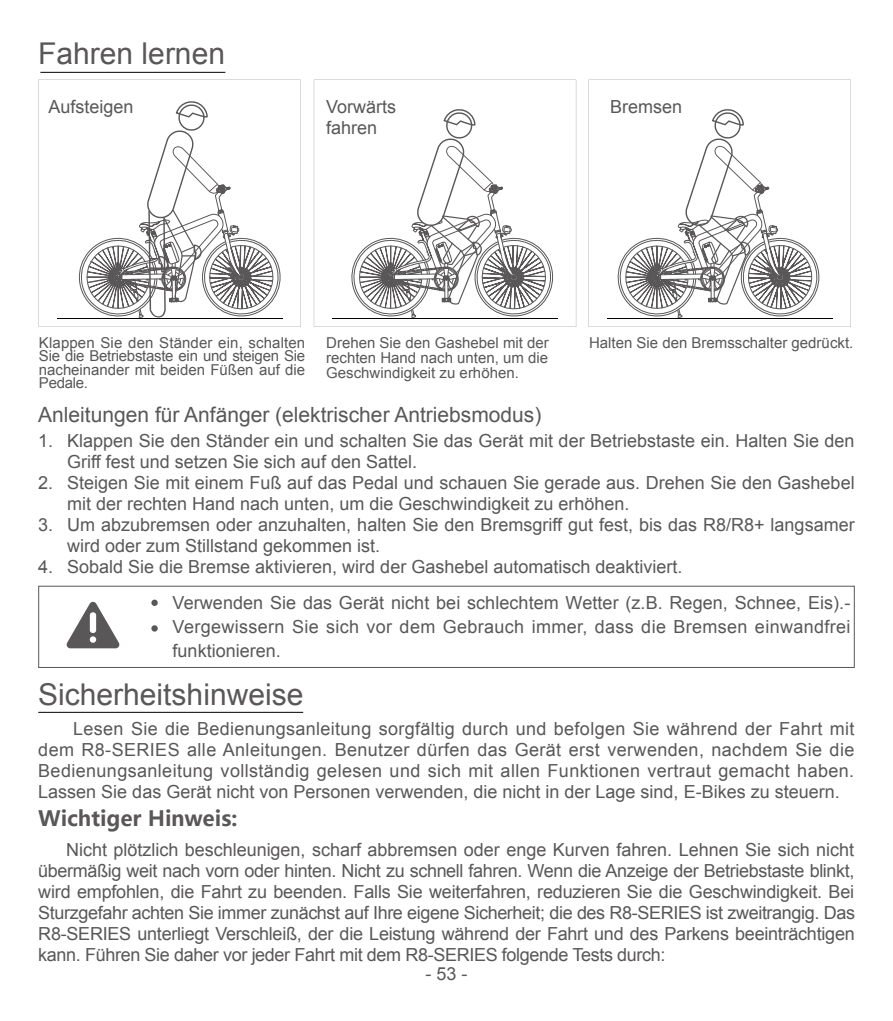
<style>
.page{position:relative;width:893px;height:1021px;background:#fff}
.page>*{position:absolute;margin:0;border:0;box-sizing:border-box;transform-origin:0 0}
.t1{font:30px "Arial";color:#595757}
.t2{font:21px "Arial";color:#595757}
.t3{font:700 21px "Microsoft Ya Hei";color:#595757}
.t4{font:18px/21px "Arial";color:#595757;text-align:justify}
.t5{font:15px/13.5px "Arial";color:#595757;text-align:justify}
</style>
<div class="page">
<hr style="left:40px;top:72px;width:185px;height:1px;background:#000">
<svg style="left:589px;top:80px;width:262px;height:247px"></svg>
<svg style="left:38px;top:80px;width:263px;height:247px"></svg>
<svg style="left:314px;top:80px;width:262px;height:247px"></svg>
<svg style="left:346px;top:109px;width:478px;height:212px"></svg>
<svg style="left:74px;top:101px;width:211px;height:220px"></svg>
<svg style="left:38px;top:585px;width:817px;height:83px"></svg>
<hr style="left:38px;top:711px;width:265px;height:1px;background:#000">
<h1 class="t1" style="left:38px;top:34px;width:188px">Fahren lernen</h1>
<p class="t4" style="left:48px;top:97px;width:87px">Aufsteigen</p>
<p class="t4" style="left:326px;top:97px;width:72px">Vorwärts fahren</p>
<p class="t4" style="left:610px;top:97px;width:74px">Bremsen</p>
<p class="t5" style="left:39px;top:336px;width:268px">Klappen Sie den Ständer ein, schalten Sie die Betriebstaste ein und steigen Sie nacheinander mit beiden Füßen auf die Pedale.</p>
<p class="t5" style="left:589px;top:336px;width:266px">Halten Sie den Bremsschalter gedrückt.</p>
<p class="t5" style="left:326px;top:335px;width:224px;line-height:15px">Drehen Sie den Gashebel mit der rechten Hand nach unten, um die Geschwindigkeit zu erhöhen.</p>
<p class="t2" style="left:38px;top:401px;width:505px">Anleitungen für Anfänger (elektrischer Antriebsmodus)</p>
<p class="t4" style="left:67px;top:430px;width:789px;text-align:left">Klappen Sie den Ständer ein und schalten Sie das Gerät mit der Betriebstaste ein. Halten Sie den Griff fest und setzen Sie sich auf den Sattel.<br>Steigen Sie mit einem Fuß auf das Pedal und schauen Sie gerade aus. Drehen Sie den Gashebel mit der rechten Hand nach unten, um die Geschwindigkeit zu erhöhen.<br>Um abzubremsen oder anzuhalten, halten Sie den Bremsgriff gut fest, bis das R8/R8+ langsamer wird oder zum Stillstand gekommen ist.<br>Sobald Sie die Bremse aktivieren, wird der Gashebel automatisch deaktiviert.</p>
<p class="t4" style="left:173px;top:590px;width:679px;line-height:24px">Verwenden Sie das Gerät nicht bei schlechtem Wetter (z.B. Regen, Schnee, Eis).- Vergewissern Sie sich vor dem Gebrauch immer, dass die Bremsen einwandfrei funktionieren.</p>
<p class="t4" style="left:38px;top:430px;width:17px">1.</p>
<p class="t4" style="left:38px;top:472px;width:17px">2.</p>
<p class="t4" style="left:38px;top:514px;width:17px">3.</p>
<p class="t4" style="left:38px;top:556px;width:17px">4.</p>
<h1 class="t1" style="left:38px;top:675px;width:267px">Sicherheitshinweise</h1>
<p class="t4" style="left:38px;top:718px;width:818px;text-indent:35px">Lesen Sie die Bedienungsanleitung sorgfältig durch und befolgen Sie während der Fahrt mit dem R8-SERIES alle Anleitungen. Benutzer dürfen das Gerät erst verwenden, nachdem Sie die Bedienungsanleitung vollständig gelesen und sich mit allen Funktionen vertraut gemacht haben.<br>Lassen Sie das Gerät nicht von Personen verwenden, die nicht in der Lage sind, E-Bikes zu steuern.</p>
<p class="t3" style="left:38px;top:804px;width:201px">Wichtiger Hinweis:</p>
<p class="t4" style="left:38px;top:839px;width:818px;text-indent:28px">Nicht plötzlich beschleunigen, scharf abbremsen oder enge Kurven fahren. Lehnen Sie sich nicht übermäßig weit nach vorn oder hinten. Nicht zu schnell fahren. Wenn die Anzeige der Betriebstaste blinkt, wird empfohlen, die Fahrt zu beenden. Falls Sie weiterfahren, reduzieren Sie die Geschwindigkeit. Bei Sturzgefahr achten Sie immer zunächst auf ihre eigene Sicherheit; die des R8-SeRieS ist zweitrangig. Das R8-SERIES unterliegt Verschleiß, der die Leistung während der Fahrt und des Parkens beeinträchtigen kann. Führen Sie daher vor jeder Fahrt mit dem R8-SeRieS folgende Tests durch:</p>
<p class="t4" style="left:425px;top:963px;width:44px">- 53 -</p>
</div>
